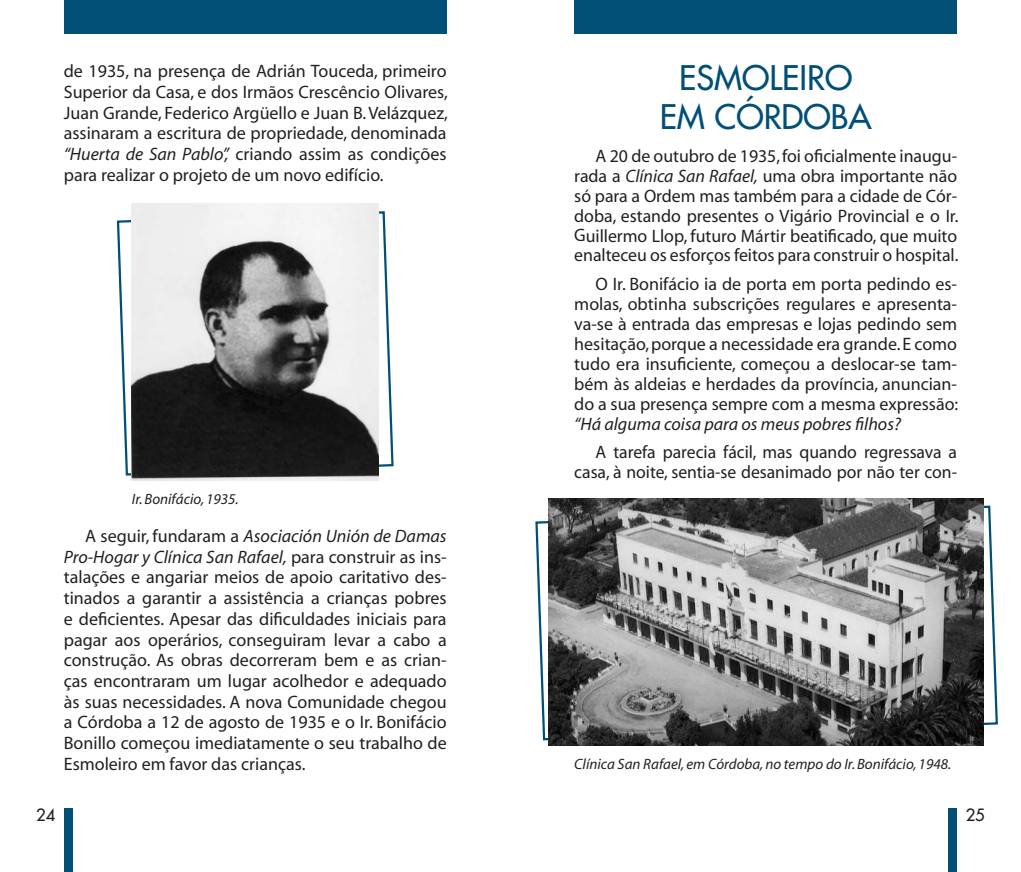
<style>
.page{position:relative;width:1021px;height:872px;background:#fff}
.page>*{position:absolute;margin:0;border:0;box-sizing:border-box;transform-origin:0 0}
.t1{font:33px/39px "Futura";color:#014f76;text-align:center}
.t2{font:18px/20.7px "Myriad";color:#231f20;text-align:justify}
.t3{font:italic 18px "Myriad";color:#231f20}
.t4{font:16.5px "Futura";color:#231f20}
.t5{font:italic 15px "Myriad";color:#231f20}
.s1{font-style:italic}
</style>
<div class="page">
<div style="left:64px;top:808px;width:8px;height:64px;background:#014f76"></div>
<div style="left:948px;top:808px;width:9px;height:64px;background:#014f76"></div>
<div style="left:64px;top:0;width:382px;height:34px;background:#014f76"></div>
<div style="left:574px;top:0;width:383px;height:34px;background:#014f76"></div>
<svg style="left:116px;top:210px;width:278px;height:267px"></svg>
<img style="left:132px;top:203px;width:246px;height:277px">
<svg style="left:535px;top:504px;width:463px;height:237px"></svg>
<img style="left:548px;top:499px;width:435px;height:246px">
<p class="t2" style="left:64px;top:62px;width:385px">de 1935, na presença de Adrián Touceda, primeiro Superior da Casa, e dos Irmãos Crescêncio Olivares, Juan Grande, Federico Argüello e Juan B. Velázquez, assinaram a escritura de propriedade, denominada <span class="s1">“Huerta de San Pablo”,</span> criando assim as condições para realizar o projeto de um novo edifício.</p>
<p class="t5" style="left:132px;top:491px;width:108px">Ir. Bonifácio, 1935.</p>
<p class="t2" style="left:64px;top:526px;width:384px;text-indent:21px">A seguir, fundaram a <span class="s1">Asociación Unión de Damas Pro-Hogar y Clínica San Rafael,</span> para construir as ins&shy;talações e angariar meios de apoio caritativo des&shy;tinados a garantir a assistência a crianças pobres e deficientes. Apesar das dificuldades iniciais para pagar aos operários, conseguiram levar a cabo a construção. As obras decorreram bem e as crian&shy;ças encontraram um lugar acolhedor e adequado às suas necessidades. A nova Comunidade chegou a Córdoba a 12 de agosto de 1935 e o Ir. Bonifácio Bonillo começou imediatamente o seu trabalho de Esmoleiro em favor das crianças.</p>
<h1 class="t1" style="left:659px;top:58px;width:213px">ESMOLEIRO<br>EM CÓRDOBA</h1>
<p class="t2" style="left:574px;top:146px;width:386px;line-height:20px;text-indent:21px">A 20 de outubro de 1935, foi oficialmente inaugu&shy;rada a <span class="s1">Clínica San Rafael,</span> uma obra importante não só para a Ordem mas também para a cidade de Cór&shy;doba, estando presentes o Vigário Provincial e o Ir.<br>Guillermo Llop, futuro Mártir beatificado, que muito enalteceu os esforços feitos para construir o hospital.</p>
<p class="t2" style="left:574px;top:275px;width:385px;line-height:20px;text-indent:21px">O Ir. Bonifácio ia de porta em porta pedindo es&shy;molas, obtinha subscrições regulares e apresenta&shy;va-se à entrada das empresas e lojas pedindo sem hesitação, porque a necessidade era grande. E como tudo era insuficiente, começou a deslocar-se tam&shy;bém às aldeias e herdades da província, anuncian&shy;do a sua presença sempre com a mesma expressão:</p>
<p class="t3" style="left:574px;top:414px;width:328px">“Há alguma coisa para os meus pobres filhos?</p>
<p class="t2" style="left:574px;top:443px;width:384px;line-height:20px;text-align:right">A tarefa parecia fácil, mas quando regressava a casa, à noite, sentia-se desanimado por não ter con-</p>
<p class="t5" style="left:574px;top:757px;width:378px">Clínica San Rafael, em Córdoba, no tempo do Ir. Bonifácio, 1948.</p>
<p class="t4" style="left:36px;top:804px;width:21px">24</p>
<p class="t4" style="left:965px;top:804px;width:21px">25</p>
</div>
